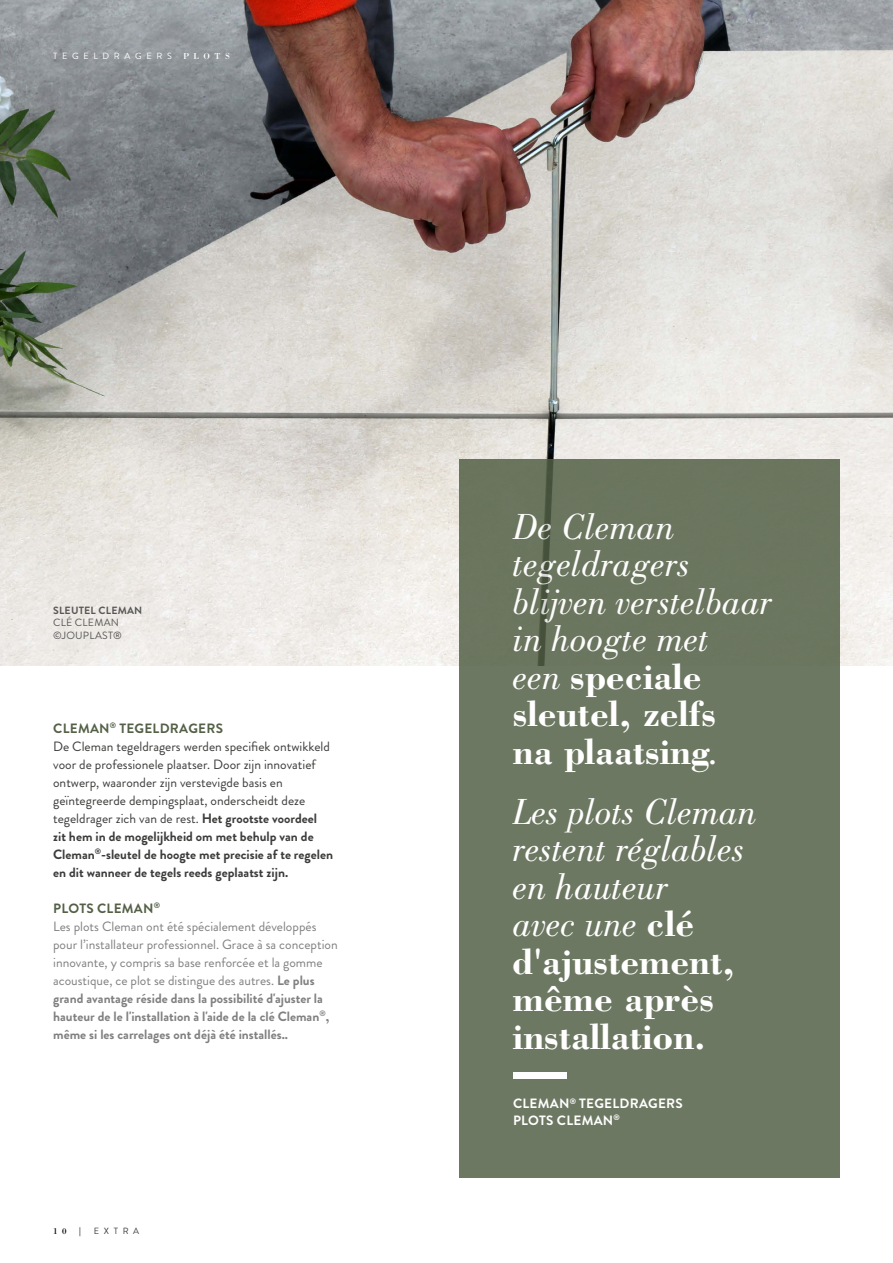
<style>
.page{position:relative;width:893px;height:1263px;background:#fff}
.page>*{position:absolute;margin:0;border:0;box-sizing:border-box;transform-origin:0 0}
.t1{font:italic 37.5px/37.5px "Bodoni Std";color:#fff}
.t2{font:13.5px/18px "Brandon Grotesque";color:#3c3c3b}
.t3{font:13.5px/18px "Brandon Grotesque";color:#818080}
.t4{font:700 13.5px/16.5px "Brandon Grotesque";letter-spacing:.02em;color:#fff}
.t5{font:10.5px/12.6px "Brandon Grotesque";letter-spacing:.02em;color:#575756}
.t6{font:700 10.5px "Brandon Grotesque";letter-spacing:.02em;color:#575756}
.t7{font:9px "Brandon Grotesque";letter-spacing:.52em;color:#fff}
.t8{font:9px "Brandon Grotesque";letter-spacing:.52em;color:#3c3c3b}
.s1{font-family:"Bodoni Std"}
.s2{font-weight:700;color:#536046}
.s3{font-weight:700}
.s4{font-family:"Bodoni Std";color:#000}
.s5{font-weight:700;font-style:normal}
</style>
<div class="page">
<img style="left:0;top:0;width:893px;height:665px">
<div style="left:460px;top:459px;width:380px;height:719px;background:#6d7862"></div>
<div style="left:513px;top:1072px;width:53px;height:6px;background:#fff"></div>
<p class="t7" style="left:53px;top:50px;width:178px">TEGELDRAGERS <span class="s1">PLOTS</span></p>
<p class="t6" style="left:53px;top:603px;width:91px">SLEUTEL CLEMAN</p>
<p class="t5" style="left:53px;top:617px;width:70px">CLÉ CLEMAN ©JOUPLAST®</p>
<p class="t2" style="left:53px;top:719px;width:281px"><span class="s2">CLEMAN</span><sup>®</sup> <span class="s2">TEGELDRAGERS<br></span>De Cleman tegeldragers werden specifiek ontwikkeld voor de professionele plaatser. Door zijn innovatief ontwerp, waaronder zijn verstevigde basis en geïntegreerde dempingsplaat, onderscheidt deze tegeldrager zich van de rest. <span class="s3">Het grootste voordeel zit hem in de mogelijkheid om met behulp van de Cleman</span><sup>®</sup><span class="s3">-sleutel de hoogte met precisie af te regelen en dit wanneer de tegels reeds geplaatst zijn.</span></p>
<p class="t3" style="left:53px;top:899px;width:286px"><span class="s2">PLOTS CLEMAN</span><sup>®<br></sup>Les plots Cleman ont été spécialement développés pour l’installateur professionnel. Grace à sa conception innovante, y compris sa base renforcée et la gomme acoustique, ce plot se distingue des autres. <span class="s3">Le plus grand avantage réside dans la possibilité d'ajuster la hauteur de le l'installation à l'aide de la clé Cleman</span><sup>®</sup><span class="s3">, même si les carrelages ont déjà été installés..</span></p>
<p class="t8" style="left:53px;top:1224px;width:88px"><span class="s4">10 |</span> EXTRA</p>
<h1 class="t1" style="left:513px;top:508px;width:261px">De Cleman tegeldragers blijven verstelbaar in hoogte met<br>een <span class="s5">speciale sleutel, zelfs<br>na plaatsing</span>.</h1>
<h1 class="t1" style="left:513px;top:793px;width:245px">Les plots Cleman restent réglables en hauteur<br>avec une <span class="s5">clé d'ajustement, même après installation.</span></h1>
<p class="t4" style="left:513px;top:1095px;width:171px">CLEMAN<sup>®</sup> TEGELDRAGERS<br>PLOTS CLEMAN<sup>®</sup></p>
</div>
